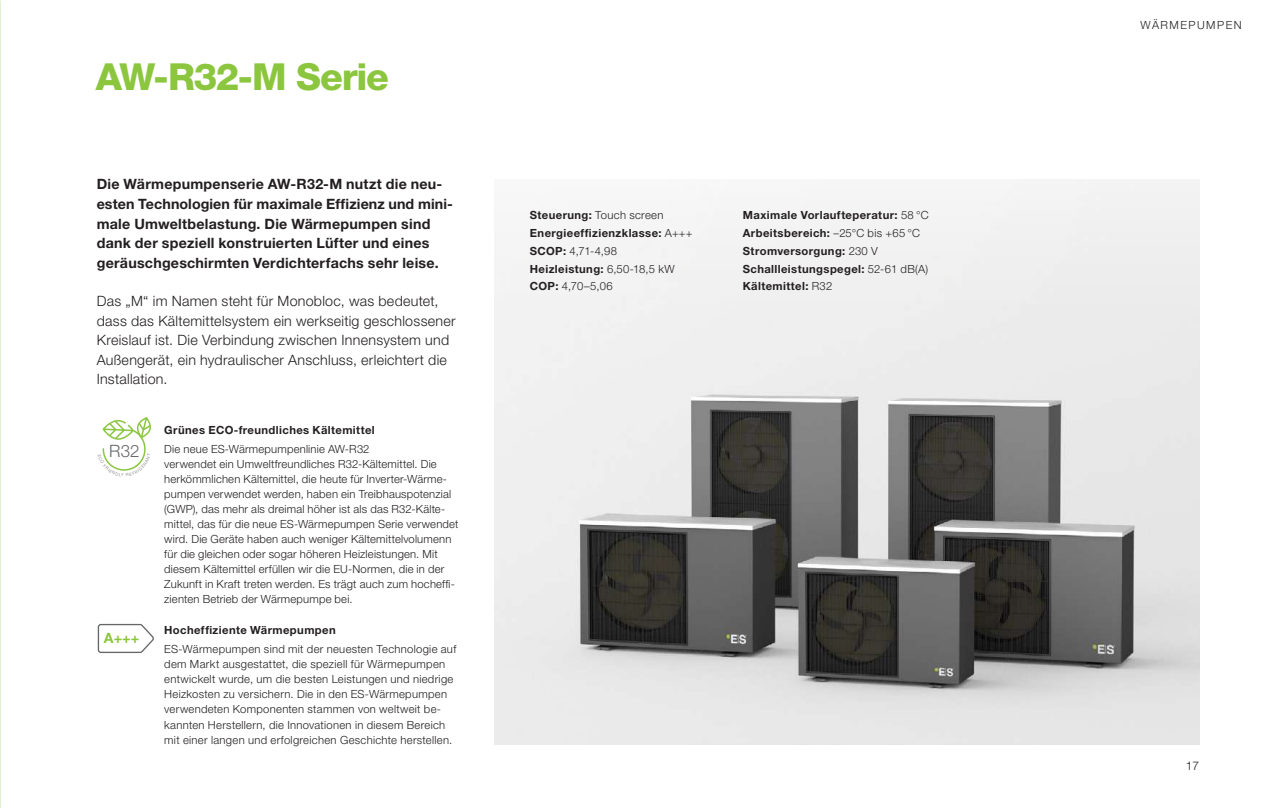
<style>
.page{position:relative;width:1263px;height:808px;background:#fff}
.page>*{position:absolute;margin:0;border:0;box-sizing:border-box;transform-origin:0 0}
.t1{font:800 37.35px "Helvetica Neue LT Std";letter-spacing:-.035em;color:#8bc63e}
.t2{font:300 16.95px "Helvetica Neue LT Std";color:#656767}
.t3{font:700 14.25px/19.5px "Helvetica Neue LT Std";letter-spacing:.015em;color:#231f20}
.t4{font:300 14.25px/19.5px "Helvetica Neue LT Std";letter-spacing:.02em;color:#231f20}
.t5{font:700 14.25px "Helvetica Neue LT Std";color:#8bc640}
.t6{font:300 12px "Helvetica Neue LT Std";color:#231f20}
.t7{font:300 11.25px/15px "Helvetica Neue LT Std";letter-spacing:.02em;color:#231f20}
.t8{font:700 11.25px/17.7px "Helvetica Neue LT Std";letter-spacing:.035em;color:#231f20}
.t9{font:300 11.25px "Helvetica Neue LT Std";letter-spacing:.13em;color:#231f20}
.s1{font-weight:300}
</style>
<div class="page">
<img style="left:495px;top:350px;width:704px;height:394px">
<div style="left:495px;top:179px;width:704px;height:171px;background:#f2f1f1"></div>
<svg style="left:98px;top:624px;width:56px;height:29px"></svg>
<svg style="left:102px;top:417px;width:49px;height:54px"></svg>
<h1 class="t1" style="left:96px;top:55px;width:295px">AW-R32-M Serie</h1>
<p class="t3" style="left:97px;top:174px;width:358px">Die Wärmepumpenserie AW-R32-M nutzt die neu&shy;esten Technologien für maximale Effizienz und mini&shy;male Umweltbelastung. Die Wärmepumpen sind dank der speziell konstruierten Lüfter und eines geräuschgeschirmten Verdichterfachs sehr leise.</p>
<p class="t4" style="left:97px;top:291px;width:360px">Das „M“ im Namen steht für Monobloc, was bedeutet, dass das Kältemittelsystem ein werkseitig geschlossener Kreislauf ist. Die Verbindung zwischen Innensystem und Außengerät, ein hydraulischer Anschluss, erleichtert die Installation.</p>
<h2 class="t2" style="left:109px;top:440px;width:32px">R32</h2>
<p class="t5" style="left:104px;top:629px;width:37px">A+++</p>
<p class="t8" style="left:164px;top:420px;width:212px">Grünes ECO-freundliches Kältemittel</p>
<p class="t7" style="left:164px;top:441px;width:296px">Die neue ES-Wärmepumpenlinie AW-R32<br>verwendet ein Umweltfreundliches R32-Kältemittel. Die herkömmlichen Kältemittel, die heute für Inverter-Wärme&shy;pumpen verwendet werden, haben ein Treibhauspotenzial (GWP), das mehr als dreimal höher ist als das R32-Kälte&shy;mittel, das für die neue ES-Wärmepumpen Serie verwendet wird. Die Geräte haben auch weniger Kältemittelvolumenn für die gleichen oder sogar höheren Heizleistungen. Mit diesem Kältemittel erfüllen wir die EU-Normen, die in der Zukunft in Kraft treten werden. Es trägt auch zum hocheffi&shy;zienten Betrieb der Wärmepumpe bei.</p>
<p class="t8" style="left:164px;top:621px;width:173px">Hocheffiziente Wärmepumpen</p>
<p class="t7" style="left:164px;top:642px;width:293px">ES-Wärmepumpen sind mit der neuesten Technologie auf dem Markt ausgestattet, die speziell für Wärmepumpen entwickelt wurde, um die besten Leistungen und niedrige Heizkosten zu versichern. Die in den ES-Wärmepumpen verwendeten Komponenten stammen von weltweit be&shy;kannten Herstellern, die Innovationen in diesem Bereich mit einer langen und erfolgreichen Geschichte herstellen.</p>
<p class="t8" style="left:530px;top:206px;width:164px">Steuerung: <span class="s1">Touch screen<br></span>Energieeffizienzklasse: <span class="s1">A+++<br></span>SCOP: <span class="s1">4,71-4,98<br></span>Heizleistung: <span class="s1">6,50-18,5 kW<br></span>COP: <span class="s1">4,70–5,06</span></p>
<p class="t8" style="left:743px;top:206px;width:187px">Maximale Vorlaufteperatur: <span class="s1">58 °C<br></span>Arbeitsbereich: <span class="s1">–25°C bis +65 °C<br></span>Stromversorgung: <span class="s1">230 V<br></span>Schallleistungspegel: <span class="s1">52-61 dB(A)<br></span>Kältemittel: <span class="s1">R32</span></p>
<p class="t9" style="left:1140px;top:18px;width:103px">WÄRMEPUMPEN</p>
<p class="t6" style="left:1186px;top:758px;width:15px">17</p>
</div>
